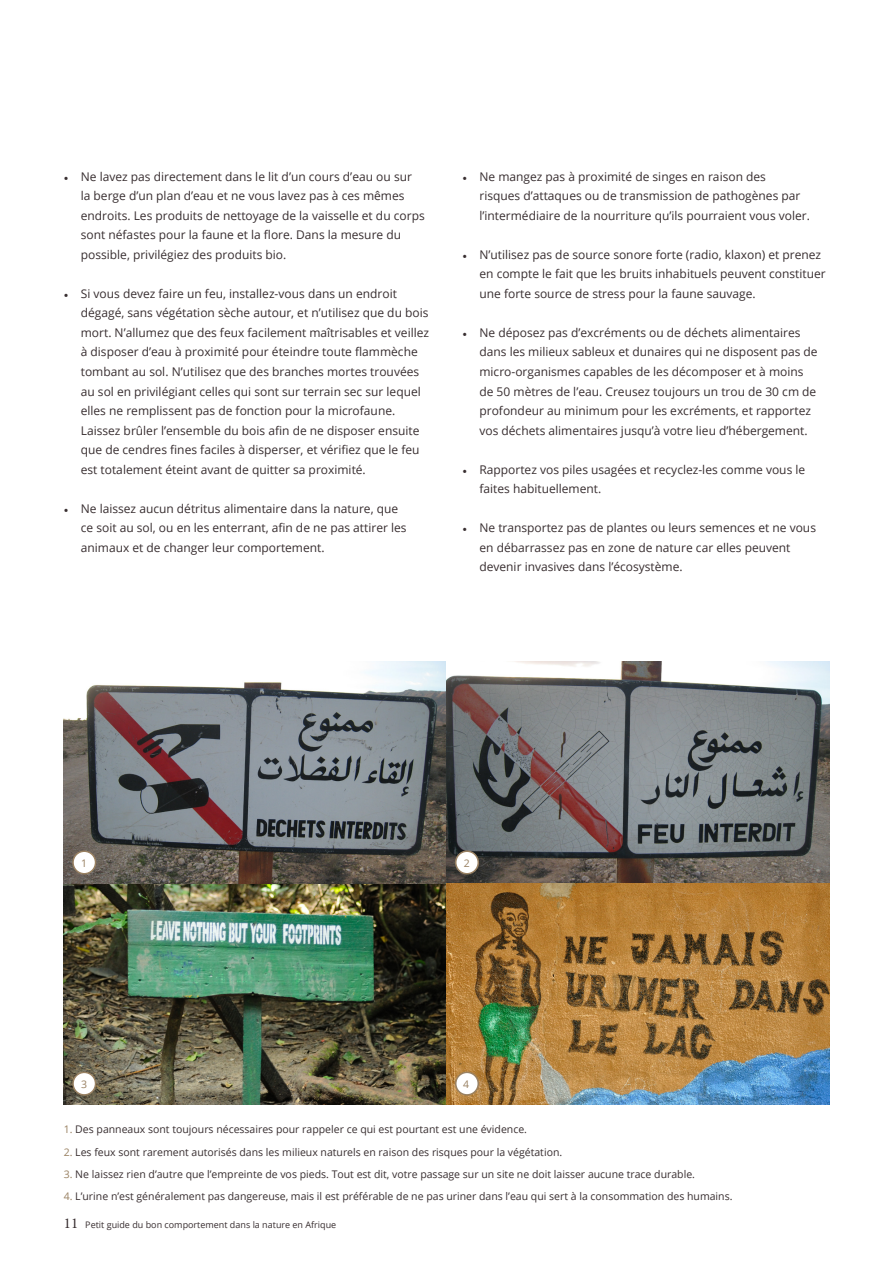
<style>
.page{position:relative;width:893px;height:1263px;background:#fff}
.page>*{position:absolute;margin:0;border:0;box-sizing:border-box;transform-origin:0 0}
.t1{font:12px/19.5px "Open Sans";color:#382e30}
.t2{font:10.5px "Open Sans";color:#382e30}
.t3{font:10.5px "Open Sans";color:#998162}
.t4{font:9px "Open Sans";color:#382e30}
.s1{font-family:"Minion Pro"}
.s2{color:#998162}
.s3{font-family:"Minion Pro";font-size:15px}
</style>
<div class="page">
<img style="left:64px;top:662px;width:765px;height:442px">
<div style="left:73px;top:851px;width:23px;height:23px;background:#fff;border-radius:50%"></div>
<div style="left:72px;top:850px;width:24px;height:24px;border:2px solid #998162;border-radius:50%"></div>
<div style="left:456px;top:851px;width:22px;height:23px;background:#fff;border-radius:50%"></div>
<div style="left:455px;top:850px;width:24px;height:24px;border:2px solid #998162;border-radius:50%"></div>
<div style="left:73px;top:1072px;width:23px;height:23px;background:#fff;border-radius:50%"></div>
<div style="left:72px;top:1071px;width:24px;height:24px;border:2px solid #998162;border-radius:50%"></div>
<div style="left:456px;top:1072px;width:22px;height:23px;background:#fff;border-radius:50%"></div>
<div style="left:455px;top:1071px;width:24px;height:24px;border:2px solid #998162;border-radius:50%"></div>
<p class="t1" style="left:81px;top:167px;width:345px;text-indent:-17px"><span class="s1">•</span> Ne lavez pas directement dans le lit d’un cours d’eau ou sur<br>la berge d’un plan d’eau et ne vous lavez pas à ces mêmes endroits. Les produits de nettoyage de la vaisselle et du corps sont néfastes pour la faune et la flore. Dans la mesure du possible, privilégiez des produits bio.</p>
<p class="t1" style="left:81px;top:284px;width:350px;text-indent:-17px"><span class="s1">•</span> Si vous devez faire un feu, installez-vous dans un endroit dégagé, sans végétation sèche autour, et n’utilisez que du bois mort. N’allumez que des feux facilement maîtrisables et veillez à disposer d’eau à proximité pour éteindre toute flammèche tombant au sol. N’utilisez que des branches mortes trouvées au sol en privilégiant celles qui sont sur terrain sec sur lequel elles ne remplissent pas de fonction pour la microfaune.<br>Laissez brûler l’ensemble du bois afin de ne disposer ensuite que de cendres fines faciles à disperser, et vérifiez que le feu est totalement éteint avant de quitter sa proximité.</p>
<p class="t1" style="left:81px;top:498px;width:327px;text-indent:-17px"><span class="s1">•</span> Ne laissez aucun détritus alimentaire dans la nature, que ce soit au sol, ou en les enterrant, afin de ne pas attirer les animaux et de changer leur comportement.</p>
<p class="t1" style="left:479px;top:167px;width:332px;text-indent:-17px"><span class="s1">•</span> Ne mangez pas à proximité de singes en raison des<br>risques d’attaques ou de transmission de pathogènes par l’intermédiaire de la nourriture qu’ils pourraient vous voler.</p>
<p class="t1" style="left:479px;top:245px;width:348px;text-indent:-17px"><span class="s1">•</span> N’utilisez pas de source sonore forte (radio, klaxon) et prenez en compte le fait que les bruits inhabituels peuvent constituer une forte source de stress pour la faune sauvage.</p>
<p class="t1" style="left:479px;top:323px;width:340px;text-indent:-17px"><span class="s1">•</span> Ne déposez pas d’excréments ou de déchets alimentaires dans les milieux sableux et dunaires qui ne disposent pas de micro-organismes capables de les décomposer et à moins de 50 mètres de l’eau. Creusez toujours un trou de 30 cm de profondeur au minimum pour les excréments, et rapportez vos déchets alimentaires jusqu’à votre lieu d’hébergement.</p>
<p class="t1" style="left:479px;top:459px;width:327px;text-indent:-17px"><span class="s1">•</span> Rapportez vos piles usagées et recyclez-les comme vous le faites habituellement.</p>
<p class="t1" style="left:479px;top:518px;width:338px;text-indent:-17px"><span class="s1">•</span> Ne transportez pas de plantes ou leurs semences et ne vous en débarrassez pas en zone de nature car elles peuvent devenir invasives dans l’écosystème.</p>
<p class="t3" style="left:81px;top:855px;width:8px">1</p>
<p class="t3" style="left:464px;top:855px;width:8px">2</p>
<p class="t3" style="left:81px;top:1077px;width:8px">3</p>
<p class="t3" style="left:463px;top:1077px;width:8px">4</p>
<p class="t2" style="left:64px;top:1122px;width:465px"><span class="s2">1.</span> Des panneaux sont toujours nécessaires pour rappeler ce qui est pourtant est une évidence.</p>
<p class="t2" style="left:64px;top:1145px;width:500px"><span class="s2">2.</span> Les feux sont rarement autorisés dans les milieux naturels en raison des risques pour la végétation.</p>
<p class="t2" style="left:64px;top:1167px;width:633px"><span class="s2">3.</span> Ne laissez rien d’autre que l’empreinte de vos pieds. Tout est dit, votre passage sur un site ne doit laisser aucune trace durable.</p>
<p class="t2" style="left:64px;top:1189px;width:670px"><span class="s2">4.</span> L’urine n’est généralement pas dangereuse, mais il est préférable de ne pas uriner dans l’eau qui sert à la consommation des humains.</p>
<p class="t4" style="left:64px;top:1218px;width:274px"><span class="s3">11</span> Petit guide du bon comportement dans la nature en Afrique</p>
</div>
